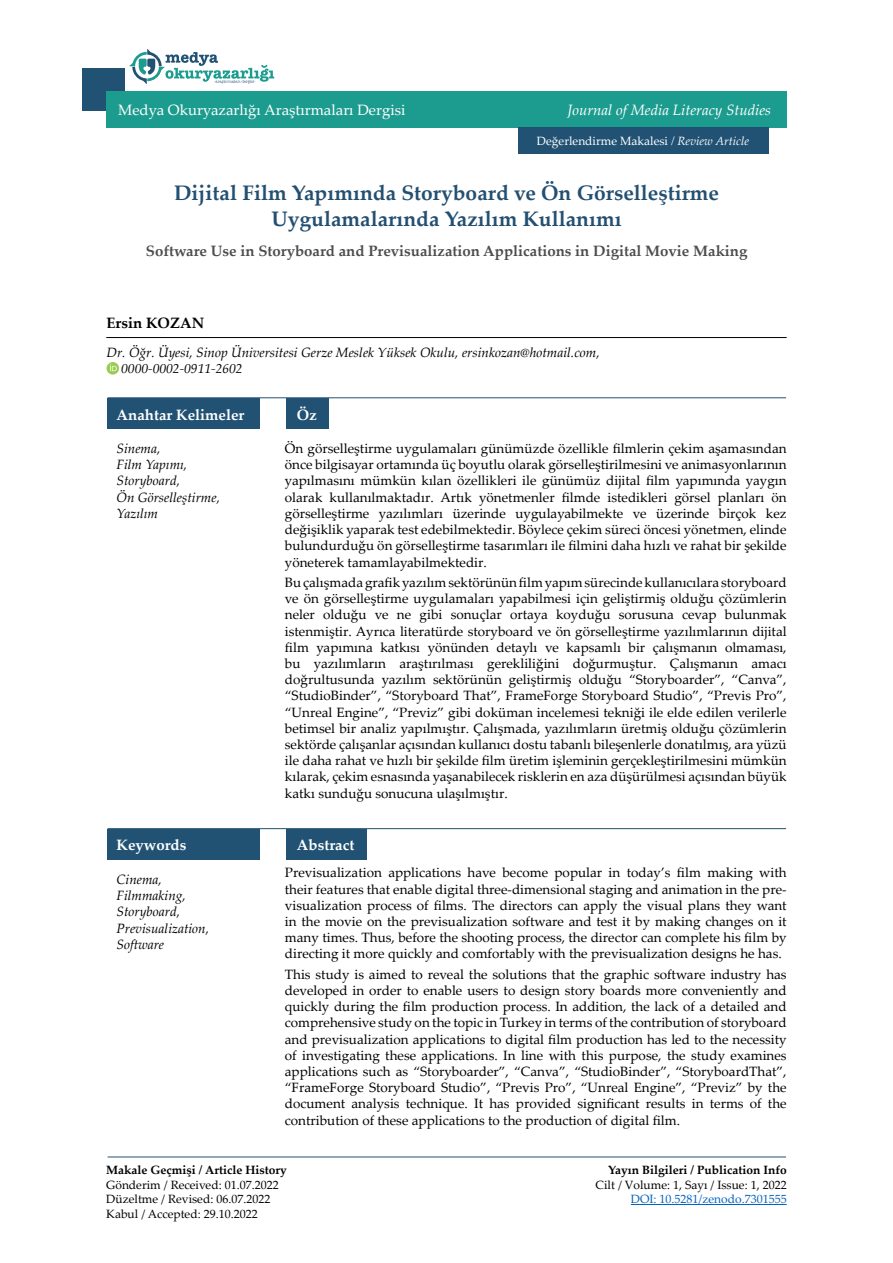
<style>
.page{position:relative;width:893px;height:1263px;background:#fff}
.page>*{position:absolute;margin:0;border:0;box-sizing:border-box;transform-origin:0 0}
.t1{font:700 21px/25.2px "Palatino Linotype";color:#234f71;text-align:center}
.t2{font:700 15px "Palatino Linotype";color:#4d4d4f}
.t3{font:15px "Palatino Linotype";color:#fff}
.t4{font:700 15px "Palatino Linotype";color:#fff}
.t5{font:italic 15px "Palatino Linotype";color:#fff}
.t6{font:700 15px "Palatino Linotype";color:#000}
.t7{font:13.5px/16.2px "Palatino Linotype";color:#000;text-align:justify}
.t8{font:italic 13.5px/16.2px "Palatino Linotype";color:#000}
.t9{font:12px/14.4px "Palatino Linotype";color:#000}
.t10{font:700 12px "Palatino Linotype";color:#000}
.t11{font:12px "Palatino Linotype";color:#fff}
.t12{font:12px "Palatino Linotype";color:#0563c1}
.s1{font-style:italic}
</style>
<div class="page">
<div style="left:82px;top:69px;width:42px;height:42px;background:#215273"></div>
<svg style="left:129px;top:49px;width:145px;height:35px"></svg>
<div style="left:106px;top:91px;width:681px;height:37px;background:#1c9c8f"></div>
<hr style="left:106px;top:337px;width:681px;height:1px;background:#000">
<div style="left:107px;top:398px;width:153px;height:31px;background:#215273"></div>
<hr style="left:108px;top:397px;width:678px;height:1px;background:#215273">
<div style="left:518px;top:128px;width:250px;height:26px;background:#215273"></div>
<hr style="left:108px;top:1157px;width:678px;height:1px;background:#215273">
<hr style="left:631px;top:1204px;width:156px;height:1px;background:#0563c1">
<div style="left:286px;top:398px;width:43px;height:31px;background:#215273"></div>
<div style="left:107px;top:829px;width:153px;height:30px;background:#215273"></div>
<div style="left:286px;top:829px;width:80px;height:30px;background:#215273"></div>
<hr style="left:108px;top:828px;width:678px;height:1px;background:#215273">
<svg style="left:107px;top:362px;width:12px;height:13px"></svg>
<p class="t3" style="left:118px;top:99px;width:289px">Medya Okuryazarlığı Araştırmaları Dergisi</p>
<p class="t5" style="left:567px;top:99px;width:205px">Journal of Media Literacy Studies</p>
<p class="t11" style="left:537px;top:133px;width:214px">Değerlendirme Makalesi <span class="s1">/ Review Article</span></p>
<h1 class="t1" style="left:174px;top:180px;width:546px">Dijital Film Yapımında Storyboard ve Ön Görselleştirme<br>Uygulamalarında Yazılım Kullanımı</h1>
<p class="t2" style="left:146px;top:241px;width:603px">Software Use in Storyboard and Previsualization Applications in Digital Movie Making</p>
<p class="t6" style="left:107px;top:312px;width:99px">Ersin KOZAN</p>
<p class="t8" style="left:121px;top:344px;width:480px;text-indent:-15px">Dr. Öğr. Üyesi, Sinop Üniversitesi Gerze Meslek Yüksek Okulu, ersinkozan@hotmail.com,<br>0000-0002-0911-2602</p>
<p class="t4" style="left:117px;top:404px;width:129px">Anahtar Kelimeler</p>
<p class="t8" style="left:117px;top:440px;width:105px">Sinema,<br>Film Yapımı,<br>Storyboard,<br>Ön Görselleştirme,<br>Yazılım</p>
<p class="t4" style="left:297px;top:404px;width:21px">Öz</p>
<p class="t7" style="left:285px;top:440px;width:503px">Ön görselleştirme uygulamaları günümüzde özellikle filmlerin çekim aşamasından önce bilgisayar ortamında üç boyutlu olarak görselleştirilmesini ve animasyonlarının yapılmasını mümkün kılan özellikleri ile günümüz dijital film yapımında yaygın olarak kullanılmaktadır. Artık yönetmenler filmde istedikleri görsel planları ön görselleştirme yazılımları üzerinde uygulayabilmekte ve üzerinde birçok kez değişiklik yaparak test edebilmektedir. Böylece çekim süreci öncesi yönetmen, elinde bulundurduğu ön görselleştirme tasarımları ile filmini daha hızlı ve rahat bir şekilde yöneterek tamamlayabilmektedir.</p>
<p class="t7" style="left:285px;top:574px;width:503px">Bu çalışmada grafik yazılım sektörünün film yapım sürecinde kullanıcılara storyboard ve ön görselleştirme uygulamaları yapabilmesi için geliştirmiş olduğu çözümlerin neler olduğu ve ne gibi sonuçlar ortaya koyduğu sorusuna cevap bulunmak istenmiştir. Ayrıca literatürde storyboard ve ön görselleştirme yazılımlarının dijital film yapımına katkısı yönünden detaylı ve kapsamlı bir çalışmanın olmaması, bu yazılımların araştırılması gerekliliğini doğurmuştur. Çalışmanın amacı doğrultusunda yazılım sektörünün geliştirmiş olduğu “Storyboarder”, “Canva”, “StudioBinder”, “Storyboard That”, FrameForge Storyboard Studio”, “Previs Pro”, “Unreal Engine”, “Previz” gibi doküman incelemesi tekniği ile elde edilen verilerle betimsel bir analiz yapılmıştır. Çalışmada, yazılımların üretmiş olduğu çözümlerin sektörde çalışanlar açısından kullanıcı dostu tabanlı bileşenlerle donatılmış, ara yüzü ile daha rahat ve hızlı bir şekilde film üretim işleminin gerçekleştirilmesini mümkün kılarak, çekim esnasında yaşanabilecek risklerin en aza düşürülmesi açısından büyük katkı sunduğu sonucuna ulaşılmıştır.</p>
<p class="t4" style="left:117px;top:835px;width:71px">Keywords</p>
<p class="t4" style="left:297px;top:835px;width:59px">Abstract</p>
<p class="t7" style="left:285px;top:864px;width:503px">Previsualization applications have become popular in today’s film making with their features that enable digital three-dimensional staging and animation in the pre&shy;visualization process of films. The directors can apply the visual plans they want in the movie on the previsualization software and test it by making changes on it many times. Thus, before the shooting process, the director can complete his film by directing it more quickly and comfortably with the previsualization designs he has.</p>
<p class="t7" style="left:285px;top:965px;width:503px">This study is aimed to reveal the solutions that the graphic software industry has developed in order to enable users to design story boards more conveniently and quickly during the film production process. In addition, the lack of a detailed and comprehensive study on the topic in Turkey in terms of the contribution of storyboard and previsualization applications to digital film production has led to the necessity of investigating these applications. In line with this purpose, the study examines applications such as “Storyboarder”, “Canva”, “StudioBinder”, “StoryboardThat”, “FrameForge Storyboard Studio”, “Previs Pro”, “Unreal Engine”, “Previz” by the document analysis technique. It has provided significant results in terms of the contribution of these applications to the production of digital film.</p>
<p class="t8" style="left:117px;top:871px;width:94px">Cinema,<br>Filmmaking,<br>Storyboard,<br>Previsualization,<br>Software</p>
<p class="t10" style="left:106px;top:1162px;width:182px">Makale Geçmişi / Article History</p>
<p class="t9" style="left:106px;top:1177px;width:174px">Gönderim / Received: 01.07.2022<br>Düzeltme / Revised: 06.07.2022<br>Kabul / Accepted: 29.10.2022</p>
<p class="t10" style="left:608px;top:1162px;width:180px">Yayın Bilgileri / Publication Info</p>
<p class="t9" style="left:596px;top:1177px;width:193px">Cilt / Volume: 1, Sayı / Issue: 1, 2022</p>
<p class="t12" style="left:631px;top:1191px;width:157px">DOI: 10.5281/zenodo.7301555</p>
</div>
